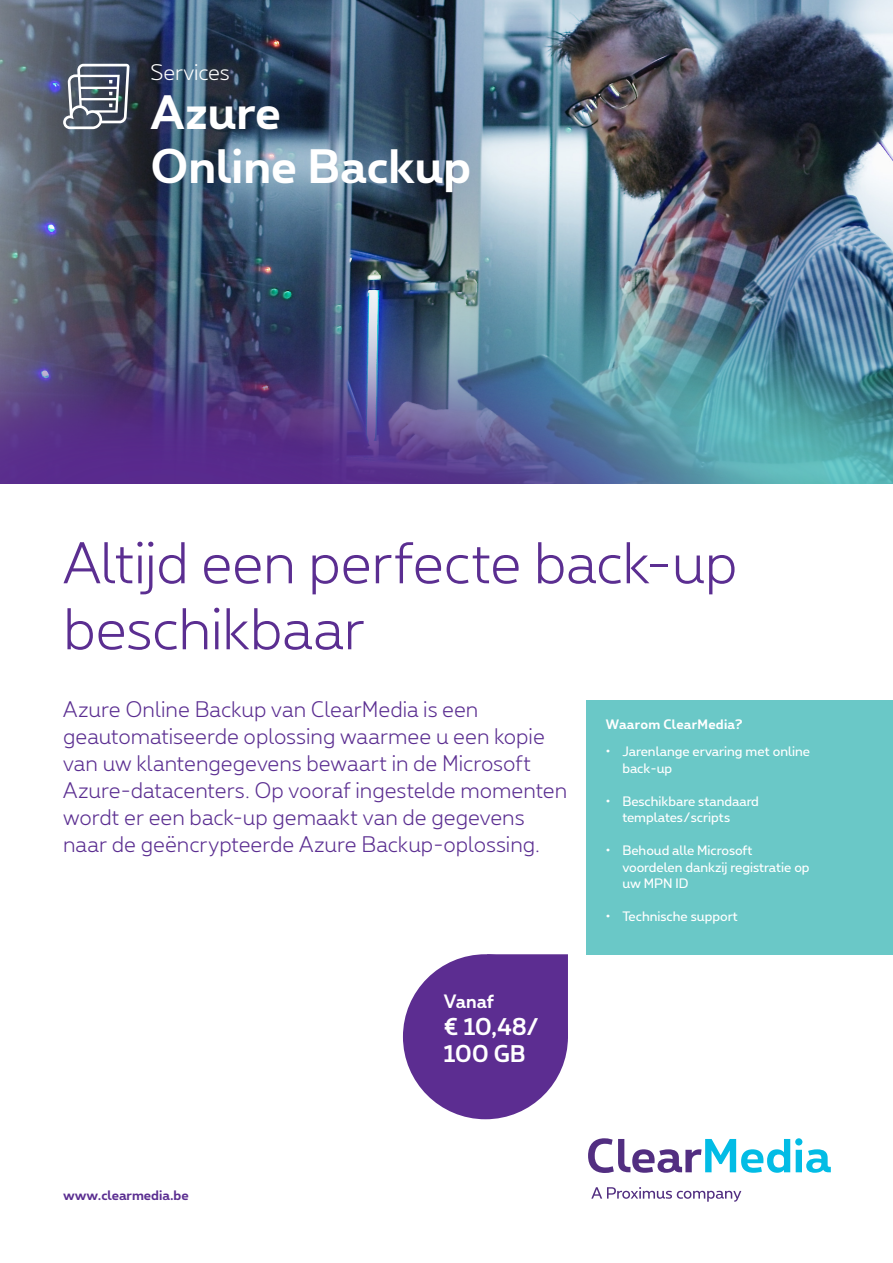
<style>
.page{position:relative;width:893px;height:1263px;background:#fff}
.page>*{position:absolute;margin:0;border:0;box-sizing:border-box;transform-origin:0 0}
.proximus_headline_pu{font:300 55.5px/66px "Proximus";letter-spacing:-.005em;color:#5b2e91}
.t1{font:700 45px/54px "Proximus";color:#fff}
.t2{font:700 22.5px/27px "Proximus";letter-spacing:.01em;color:#fff;scale:.95 1}
.proximus_intro_text{font:300 21px/27px "Proximus";color:#5b2e91}
.t3{font:300 21px "Proximus";color:#fff}
.t4{font:700 18px "Proximus";color:#fff;scale:.95 1}
.t5{font:12.75px/16.5px "Proximus";color:#fff}
.proximus_website_url{font:700 12.75px "Proximus";color:#5b2e91}
.proximus_intro_text-2{font:700 12.75px "Proximus";letter-spacing:.02em;color:#fff}
</style>
<div class="page">
<img style="left:0;top:0;width:893px;height:141px">
<img style="left:0;top:141px;width:893px;height:30px">
<img style="left:0;top:171px;width:893px;height:95px">
<img style="left:0;top:266px;width:893px;height:218px">
<svg style="left:591px;top:1187px;width:150px;height:15px"></svg>
<svg style="left:588px;top:1138px;width:243px;height:35px"></svg>
<div style="left:587px;top:700px;width:306px;height:254px;background:#6ac8c7"></div>
<svg style="left:495px;top:954px;width:73px;height:73px"></svg>
<div style="left:403px;top:954px;width:165px;height:165px;background:#5c2d91;border-radius:50%"></div>
<svg style="left:63px;top:64px;width:66px;height:65px"></svg>
<p class="t3" style="left:150px;top:58px;width:81px">Services</p>
<p class="t1" style="left:150px;top:82px;width:322px">Azure<br>Online Backup</p>
<p class="proximus_headline_pu" style="left:63px;top:527px;width:676px">Altijd een perfecte back-up beschikbaar</p>
<p class="proximus_intro_text" style="left:63px;top:695px;width:506px">Azure Online Backup van ClearMedia is een geautomatiseerde oplossing waarmee u een kopie van uw klantengegevens bewaart in de Microsoft Azure-datacenters. Op vooraf ingestelde momenten wordt er een back-up gemaakt van de gegevens naar de geëncrypteerde Azure Backup-oplossing.</p>
<p class="t4" style="left:444px;top:988px;width:54px">Vanaf</p>
<p class="t2" style="left:444px;top:1011px;width:102px">€ 10,48/<br>100 GB</p>
<p class="proximus_intro_text-2" style="left:606px;top:715px;width:138px">Waarom ClearMedia?</p>
<p class="t5" style="left:622px;top:742px;width:189px;text-indent:-17px">• Jarenlange ervaring met online back-up</p>
<p class="t5" style="left:622px;top:792px;width:138px;text-indent:-17px">• Beschikbare standaard templates/scripts</p>
<p class="t5" style="left:622px;top:841px;width:189px;text-indent:-17px">• Behoud alle Microsoft voordelen dankzij registratie op uw MPN ID</p>
<p class="t5" style="left:606px;top:907px;width:134px">• Technische support</p>
<p class="proximus_website_url" style="left:63px;top:1186px;width:127px">www.clearmedia.be</p>
</div>
